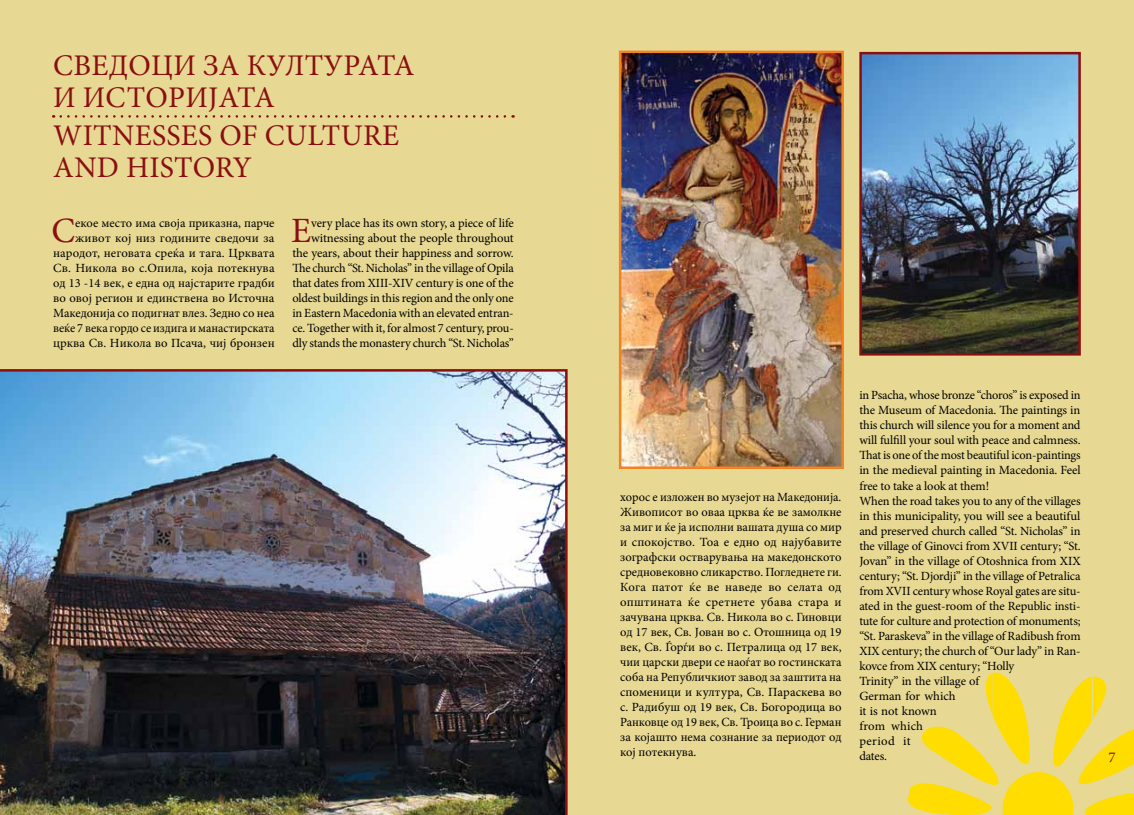
<style>
.page{position:relative;width:1134px;height:815px;background:#e7d893}
.page>*{position:absolute;margin:0;border:0;box-sizing:border-box;transform-origin:0 0}
.t1{font:35.62px "Minion Pro";color:#8b0f12}
.t2{font:30px/32.5px "Minion Pro";letter-spacing:.01em;color:#8b0f12}
.t3{font:15px "Minion Pro";color:#8b0f12}
.t4{font:12.5px/15px "Minion Pro";letter-spacing:-.005em;color:#000;text-align:right}
</style>
<div class="page">
<svg style="left:908px;top:672px;width:226px;height:143px"></svg>
<img style="left:0;top:369px;width:568px;height:446px">
<img style="left:862px;top:55px;width:216px;height:298px">
<div style="left:859px;top:52px;width:222px;height:304px;border:2px solid #8b0f12"></div>
<svg style="left:61px;top:115px;width:453px;height:3px"></svg>
<img style="left:622px;top:54px;width:219px;height:412px">
<div style="left:619px;top:51px;width:225px;height:418px;border:2px solid #f58220"></div>
<h2 class="t2" style="left:53px;top:49px;width:363px">Сведоци за културата и ист</h2>
<h2 class="t2" style="left:53px;top:79px;width:347px;line-height:37.5px;text-indent:92px">ориј ата<br>Witnesses of culture</h2>
<h2 class="t2" style="left:53px;top:152px;width:181px">and history</h2>
<p class="t4" style="left:292px;top:216px;width:223px">very place has its own story, a piece of life witnessing about the people throughout the years, about their happiness and sorrow.<br>The church “St. Nicholas” in the village of Opila that dates from XIII-XIV century is one of the oldest buildings in this region and the only one in Eastern Macedonia with an elevated entran&shy;ce. Together with it, for almost 7 century, prou&shy;dly stands the monastery church “St. Nicholas”</p>
<h1 class="t1" style="left:52px;top:207px;width:25px">С</h1>
<p class="t4" style="left:53px;top:216px;width:223px">екое место има своја приказна, парче живот кој низ годините сведочи за народот, неговата среќа и тага. Црквата Св. Никола во с.Опила, која потекнува од 13 -14 век, е една од најстарите градби во овој регион и единствена во Источна Македонија со подигнат влез. Зедно со неа веќе 7 века гордо се издига и манастирската црква Св. Никола во Псача, чиј бронзен</p>
<h1 class="t1" style="left:291px;top:207px;width:20px">E</h1>
<p class="t4" style="left:620px;top:490px;width:223px;text-align:justify">хорос е изложен во музејот на Македонија.<br>Живописот во оваа црква ќе ве замолкне за миг и ќе ја исполни вашата душа со мир и спокојство. Тоа е едно од најубавите зографски остварувања на македонското средновековно сликарство. Погледнете ги.<br>Кога патот ќе ве наведе во селата од општината ќе сретнете убава стара и зачувана црква. Св. Никола во с. Гиновци од 17 век, Св. Јован во с. Отошница од 19 век, Св. Ѓорѓи во с. Петралица од 17 век, чии царски двери се наоѓат во гостинската соба на Републичкиот завод за заштита на споменици и култура, Св. Параскева во с. Радибуш од 19 век, Св. Богородица во Ранковце од 19 век, Св. Троица во с. Герман за којашто нема сознание за периодот од кој потекнува.</p>
<p class="t4" style="left:859px;top:388px;width:223px;text-align:left">in Psacha, whose bronze “choros” is exposed in the Museum of Macedonia. The paintings in this church will silence you for a moment and will fulfill your soul with peace and calmness.<br>That is one of the most beautiful icon-paintings in the medieval painting in Macedonia. Feel free to take a look at them!<br>When the road takes you to any of the villages in this municipality, you will see a beautiful and preserved church called “St. Nicholas” in the village of Ginovci from XVII century; “St.<br>Jovan” in the village of Otoshnica from XIX century; “St. Djordji” in the village of Petralica from XVII century whose Royal gates are situ&shy;ated in the guest-room of the Republic insti&shy;tute for culture and protection of monuments; “St. Paraskeva” in the village of Radibush from XIX century; the church of “Our lady” in Ran&shy;kovce from XIX century; “Holly<br>Trinity” in the village of<br>German for which<br>it is not known<br>from which<br>period it<br>dates.</p>
<p class="t3" style="left:1108px;top:747px;width:9px">7</p>
</div>
